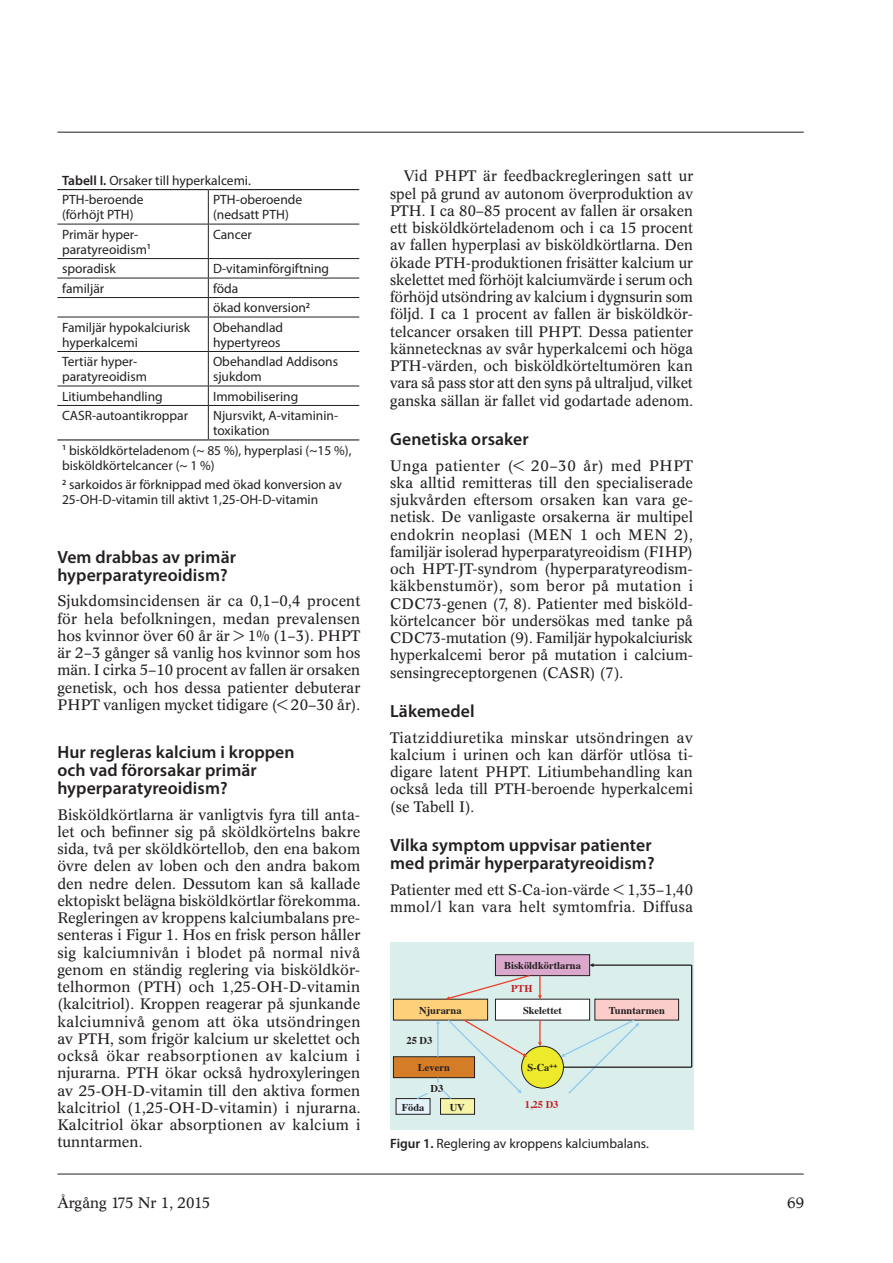
<style>
.page{position:relative;width:893px;height:1263px;background:#fff}
.page>*{position:absolute;margin:0;border:0;box-sizing:border-box;transform-origin:0 0}
.t1{font:600 17.7px/18px "Myriad Pro";letter-spacing:.005em;color:#231f20}
.t2{font:15px/17.2px "Concorde BE";color:#231f20;text-align:justify}
.t3{font:15px/17.2px "Concorde BE";letter-spacing:.025em;color:#231f20}
.t4{font:13.5px/15px "Myriad Pro";color:#231f20}
.t5{font:700 10.5px "Times";color:#231f20}
.t6{font:700 10.5px "Times";color:#c22025}
.s1{font-weight:600}
</style>
<div class="page">
<hr style="left:57px;top:1174px;width:747px;height:1px;background:#231f20">
<hr style="left:57px;top:132px;width:747px;height:1px;background:#231f20">
<hr style="left:208px;top:190px;width:1px;height:34px;background:#231f20">
<hr style="left:57px;top:224px;width:151px;height:1px;background:#231f20">
<hr style="left:208px;top:224px;width:151px;height:1px;background:#231f20">
<hr style="left:208px;top:224px;width:1px;height:34px;background:#231f20">
<hr style="left:57px;top:258px;width:151px;height:1px;background:#231f20">
<hr style="left:208px;top:258px;width:151px;height:1px;background:#231f20">
<hr style="left:57px;top:278px;width:151px;height:1px;background:#231f20">
<hr style="left:208px;top:278px;width:151px;height:1px;background:#231f20">
<hr style="left:57px;top:297px;width:151px;height:1px;background:#231f20">
<hr style="left:208px;top:297px;width:151px;height:1px;background:#231f20">
<svg style="left:208px;top:259px;width:1px;height:58px"></svg>
<hr style="left:57px;top:317px;width:151px;height:1px;background:#231f20">
<hr style="left:208px;top:317px;width:151px;height:1px;background:#231f20">
<hr style="left:208px;top:317px;width:1px;height:34px;background:#231f20">
<hr style="left:57px;top:351px;width:151px;height:1px;background:#231f20">
<hr style="left:208px;top:351px;width:151px;height:1px;background:#231f20">
<hr style="left:208px;top:352px;width:1px;height:34px;background:#231f20">
<hr style="left:57px;top:386px;width:151px;height:1px;background:#231f20">
<hr style="left:208px;top:386px;width:151px;height:1px;background:#231f20">
<svg style="left:208px;top:386px;width:1px;height:19px"></svg>
<hr style="left:57px;top:405px;width:151px;height:1px;background:#231f20">
<hr style="left:208px;top:405px;width:151px;height:1px;background:#231f20">
<hr style="left:208px;top:406px;width:1px;height:33px;background:#231f20">
<hr style="left:57px;top:189px;width:151px;height:1px;background:#231f20">
<hr style="left:208px;top:189px;width:151px;height:1px;background:#231f20">
<hr style="left:57px;top:439px;width:151px;height:1px;background:#231f20">
<hr style="left:208px;top:439px;width:151px;height:1px;background:#231f20">
<div style="left:390px;top:942px;width:303px;height:188px;background:#daefec"></div>
<div style="left:495px;top:955px;width:95px;height:20px;background:#daa8cc"></div>
<div style="left:495px;top:954px;width:95px;height:22px;border:1px solid #231f20"></div>
<div style="left:393px;top:999px;width:95px;height:21px;background:#fed07a"></div>
<div style="left:495px;top:999px;width:95px;height:21px;background:#fff"></div>
<div style="left:595px;top:999px;width:84px;height:21px;background:#facdcb"></div>
<div style="left:393px;top:1057px;width:81px;height:21px;background:#d57d26"></div>
<div style="left:393px;top:1056px;width:82px;height:22px;border:1px solid #231f20"></div>
<div style="left:522px;top:1046px;width:41px;height:42px;background:#ede92b;border-radius:50%"></div>
<div style="left:521px;top:1046px;width:43px;height:42px;border:1px solid #231f20;border-radius:50%"></div>
<hr style="left:539px;top:975px;width:2px;height:23px;background:#ef412a">
<svg style="left:445px;top:974px;width:86px;height:26px"></svg>
<hr style="left:539px;top:1020px;width:2px;height:25px;background:#ef412a">
<svg style="left:560px;top:1018px;width:80px;height:76px"></svg>
<hr style="left:563px;top:1066px;width:129px;height:2px;background:#231f20">
<hr style="left:691px;top:965px;width:1px;height:102px;background:#231f20">
<hr style="left:591px;top:964px;width:101px;height:2px;background:#231f20">
<svg style="left:590px;top:963px;width:4px;height:4px"></svg>
<div style="left:396px;top:1098px;width:34px;height:16px;background:#e5f3fb"></div>
<div style="left:440px;top:1098px;width:34px;height:16px;background:#f5f4a8"></div>
<div style="left:440px;top:1098px;width:35px;height:16px;border:1px solid #231f20"></div>
<svg style="left:415px;top:1093px;width:14px;height:7px"></svg>
<svg style="left:436px;top:1018px;width:91px;height:82px"></svg>
<p class="t4" style="left:62px;top:170px;width:190px;line-height:19.5px"><span class="s1">Tabell I.</span> Orsaker till hyperkalcemi.<br>PTH-beroende</p>
<p class="t4" style="left:62px;top:207px;width:73px">(förhöjt PTH)</p>
<p class="t4" style="left:213px;top:192px;width:91px">PTH-oberoende (nedsatt PTH)</p>
<p class="t4" style="left:62px;top:227px;width:91px">Primär hyper&shy;paratyreoidism<sup>1</sup></p>
<p class="t4" style="left:213px;top:227px;width:40px">Cancer</p>
<p class="t4" style="left:62px;top:261px;width:55px">sporadisk</p>
<p class="t4" style="left:213px;top:261px;width:118px">D-vitaminförgiftning</p>
<p class="t4" style="left:62px;top:281px;width:44px">familjär</p>
<p class="t4" style="left:213px;top:278px;width:99px;line-height:19.5px">föda<br>ökad konversion<sup>2</sup></p>
<p class="t4" style="left:62px;top:320px;width:130px">Familjär hypokalciurisk hyperkalcemi</p>
<p class="t4" style="left:213px;top:320px;width:72px">Obehandlad hypertyreos</p>
<p class="t4" style="left:62px;top:354px;width:86px">Tertiär hyper&shy;paratyreoidism</p>
<p class="t4" style="left:213px;top:354px;width:127px">Obehandlad Addisons sjukdom</p>
<p class="t4" style="left:62px;top:388px;width:102px">Litiumbehandling</p>
<p class="t4" style="left:213px;top:388px;width:87px">Immobilisering</p>
<p class="t4" style="left:62px;top:408px;width:128px">CASR-autoantikroppar</p>
<p class="t4" style="left:213px;top:408px;width:127px">Njursvikt, A-vitaminin&shy;toxikation</p>
<p class="t4" style="left:62px;top:442px;width:291px"><sup>1</sup> bisköldkörteladenom (~ 85 %), hyperplasi (~15 %), bisköldkörtelcancer (~ 1 %)</p>
<p class="t4" style="left:62px;top:477px;width:281px"><sup>2</sup> sarkoidos är förknippad med ökad konversion av<br>25-OH-D-vitamin till aktivt 1,25-OH-D-vitamin</p>
<p class="t1" style="left:57px;top:547px;width:180px">Vem drabbas av primär hyperparatyreoidism?</p>
<p class="t2" style="left:57px;top:593px;width:305px">Sjukdomsincidensen är ca 0,1–0,4 procent för hela befolkningen, medan prevalensen hos kvinnor över 60 år är &gt; 1% (1–3). PHPT är 2–3 gånger så vanlig hos kvinnor som hos män. I cirka 5–10 procent av fallen är orsaken genetisk, och hos dessa patienter debuterar PHPT vanligen mycket tidigare (&lt; 20–30 år).</p>
<p class="t1" style="left:57px;top:742px;width:239px">Hur regleras kalcium i kroppen och vad förorsakar primär hyperparatyreoidism?</p>
<p class="t2" style="left:57px;top:806px;width:305px">Bisköldkörtlarna är vanligtvis fyra till anta&shy;let och befinner sig på sköldkörtelns bakre sida, två per sköldkörtellob, den ena bakom övre delen av loben och den andra bakom den nedre delen. Dessutom kan så kallade ektopiskt belägna bisköldkörtlar förekomma.<br>Regleringen av kroppens kalciumbalans pre&shy;senteras i Figur 1. Hos en frisk person håller sig kalciumnivån i blodet på normal nivå genom en ständig reglering via bisköldkör&shy;telhormon (PTH) och 1,25-OH-D-vitamin (kalcitriol). Kroppen reagerar på sjunkande kalciumnivå genom att öka utsöndringen av PTH, som frigör kalcium ur skelettet och också ökar reabsorptionen av kalcium i njurarna. PTH ökar också hydroxyleringen av 25-OH-D-vitamin till den aktiva formen kalcitriol (1,25-OH-D-vitamin) i njurarna.<br>Kalcitriol ökar absorptionen av kalcium i tunntarmen.</p>
<p class="t2" style="left:390px;top:168px;width:305px;text-indent:14px">Vid PHPT är feedbackregleringen satt ur spel på grund av autonom överproduktion av PTH. I ca 80–85 procent av fallen är orsaken ett bisköldkörteladenom och i ca 15 procent av fallen hyperplasi av bisköldkörtlarna. Den ökade PTH-produktionen frisätter kalcium ur skelettet med förhöjt kalciumvärde i serum och förhöjd utsöndring av kalcium i dygnsurin som följd. I ca 1 procent av fallen är bisköldkör&shy;telcancer orsaken till PHPT. Dessa patienter kännetecknas av svår hyperkalcemi och höga PTH-värden, och bisköldkörteltumören kan vara så pass stor att den syns på ultraljud, vilket ganska sällan är fallet vid godartade adenom.</p>
<p class="t1" style="left:390px;top:429px;width:140px">Genetiska orsaker</p>
<p class="t2" style="left:390px;top:457px;width:305px">Unga patienter (&lt; 20–30 år) med PHPT ska alltid remitteras till den specialiserade sjukvården eftersom orsaken kan vara ge&shy;netisk. De vanligaste orsakerna är multipel endokrin neoplasi (MEN 1 och MEN 2), familjär isolerad hyperparatyreoidism (FIHP) och HPT-JT-syndrom (hyperparatyreodism&shy;käkbenstumör), som beror på mutation i CDC73-genen (7, 8). Patienter med bisköld&shy;körtelcancer bör undersökas med tanke på CDC73-mutation (9). Familjär hypokalciurisk hyperkalcemi beror på mutation i calcium&shy;sensingreceptorgenen (CASR) (7).</p>
<p class="t1" style="left:390px;top:701px;width:86px">Läkemedel</p>
<p class="t2" style="left:390px;top:729px;width:305px">Tiatziddiuretika minskar utsöndringen av kalcium i urinen och kan därför utlösa ti&shy;digare latent PHPT. Litiumbehandling kan också leda till PTH-beroende hyperkalcemi (se Tabell I).</p>
<p class="t1" style="left:390px;top:835px;width:266px">Vilka symptom uppvisar patienter med primär hyperparatyreoidism?</p>
<p class="t3" style="left:390px;top:881px;width:305px">Patienter med ett S-Ca-ion-värde &lt; 1,35–1,40 mmol/l kan vara helt symtomfria. Diffusa</p>
<p class="t5" style="left:504px;top:956px;width:78px">Bisköldkörtlarna</p>
<p class="t6" style="left:511px;top:978px;width:23px">PTH</p>
<p class="t5" style="left:419px;top:1000px;width:44px">Njurarna</p>
<p class="t5" style="left:523px;top:1000px;width:40px">Skelettet</p>
<p class="t5" style="left:609px;top:1000px;width:58px">Tunntarmen</p>
<p class="t5" style="left:407px;top:1030px;width:27px">25 D3</p>
<p class="t5" style="left:418px;top:1058px;width:33px">Levern</p>
<p class="t5" style="left:527px;top:1058px;width:32px">S-Ca<sup>++</sup></p>
<p class="t5" style="left:431px;top:1079px;width:14px">D3</p>
<p class="t5" style="left:402px;top:1097px;width:24px">Föda</p>
<p class="t5" style="left:450px;top:1097px;width:17px">UV</p>
<p class="t6" style="left:525px;top:1094px;width:35px">1,25 D3</p>
<p class="t4" style="left:390px;top:1135px;width:260px"><span class="s1">Figur 1.</span> Reglering av kroppens kalciumbalans.</p>
<p class="t2" style="left:57px;top:1194px;width:154px">Årgång 175 Nr 1, 2015</p>
<p class="t2" style="left:787px;top:1194px;width:19px">69</p>
</div>
